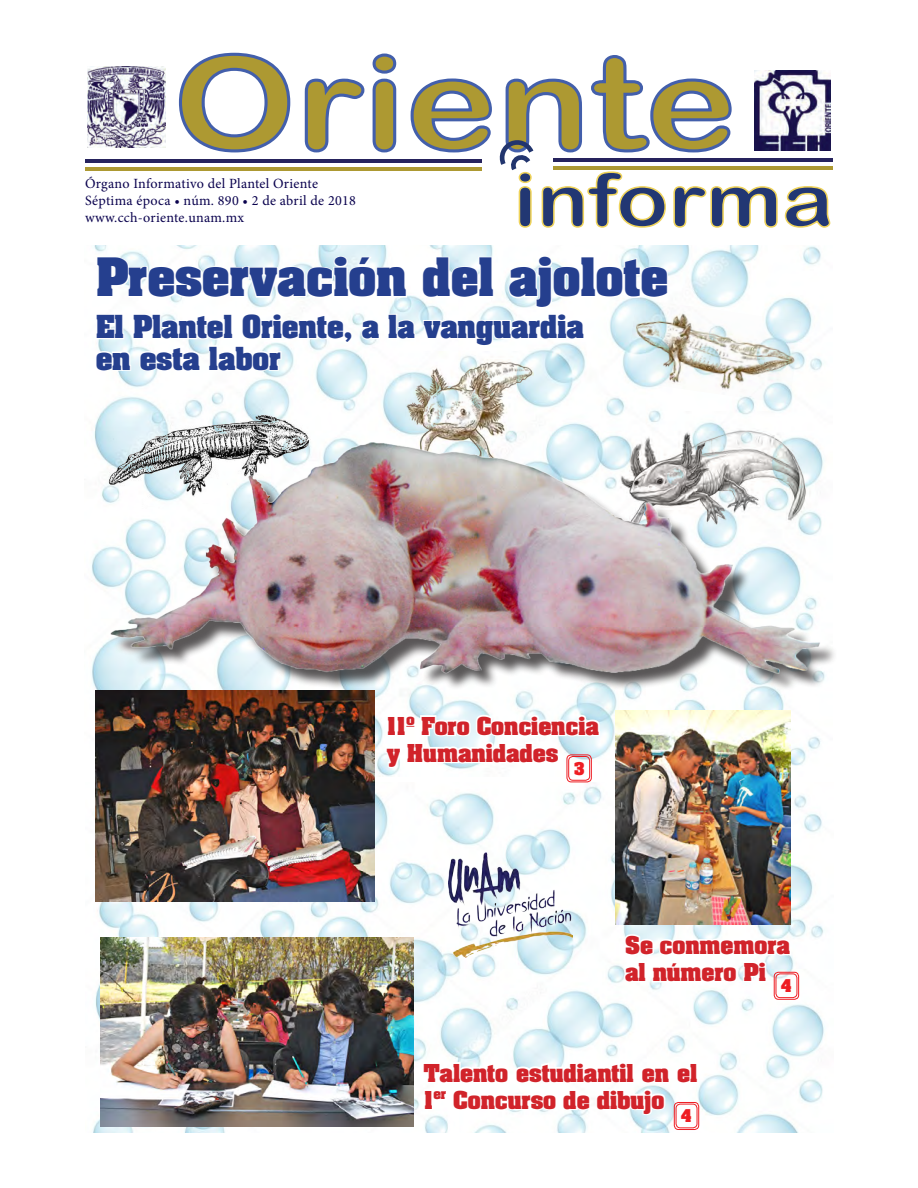
<style>
.page{position:relative;width:918px;height:1188px;background:#fff}
.page>*{position:absolute;margin:0;border:0;box-sizing:border-box;transform-origin:0 0}
.t1{font:130.5px "Arial Rounded MT Bold";color:#ad9932;scale:1.18 1}
.t2{font:73.95px "Arial Rounded MT Bold";color:#223773;scale:1.16 1}
.titular_pirmera_llam{font:700 45px "Aachen";color:#253f8e}
.titular_pirmera_llam-2{font:700 27px/31.5px "Aachen";color:#253f8e}
.llamadas_peques_OK{font:700 21px/27px "Aachen";color:#d1232a}
.pase{font:700 15px "Aachen";color:#ee1d23}
.t3{font:14.1px "Minion Pro";letter-spacing:.02em;color:#0a024e}
.llamadas_peques_OK-2{font:700 12.3px "Aachen";color:#d1232a}
</style>
<div class="page">
<svg style="left:178px;top:52px;width:113px;height:101px"></svg>
<svg style="left:304px;top:53px;width:93px;height:100px"></svg>
<img style="left:87px;top:66px;width:79px;height:82px">
<hr style="left:86px;top:159px;width:396px;height:4px;background:#26235d">
<hr style="left:85px;top:167px;width:397px;height:4px;background:#ad9932">
<hr style="left:553px;top:158px;width:280px;height:4px;background:#26235d">
<hr style="left:553px;top:166px;width:280px;height:4px;background:#ad9932">
<svg style="left:410px;top:55px;width:421px;height:173px"></svg>
<img style="left:92px;top:782px;width:733px;height:351px">
<img style="left:91px;top:246px;width:732px;height:530px">
<img style="left:101px;top:938px;width:313px;height:189px">
<img style="left:405px;top:388px;width:129px;height:55px">
<img style="left:590px;top:412px;width:233px;height:31px">
<img style="left:103px;top:388px;width:207px;height:140px">
<div style="left:114px;top:446px;width:724px;height:245px;background:#231f20;opacity:.75"></div>
<img style="left:108px;top:443px;width:715px;height:231px">
<img style="left:625px;top:299px;width:176px;height:105px">
<img style="left:616px;top:711px;width:175px;height:214px">
<svg style="left:94px;top:254px;width:576px;height:134px"></svg>
<svg style="left:621px;top:932px;width:172px;height:53px"></svg>
<svg style="left:421px;top:1059px;width:279px;height:74px"></svg>
<img style="left:96px;top:691px;width:278px;height:211px">
<svg style="left:384px;top:712px;width:218px;height:77px"></svg>
<div style="left:568px;top:756px;width:22px;height:25px;border:1px solid #ee1d23;border-radius:4px"></div>
<div style="left:567px;top:755px;width:25px;height:27px;border:1px solid #ee1d23;border-radius:4px"></div>
<div style="left:776px;top:974px;width:21px;height:24px;border:1px solid #ee1d23;border-radius:4px"></div>
<div style="left:774px;top:972px;width:25px;height:28px;border:1px solid #ee1d23;border-radius:4px"></div>
<div style="left:676px;top:1104px;width:21px;height:24px;border:1px solid #ee1d23;border-radius:4px"></div>
<div style="left:674px;top:1102px;width:25px;height:28px;border:1px solid #ee1d23;border-radius:4px"></div>
<img style="left:448px;top:852px;width:124px;height:105px">
<h1 class="t1" style="left:174px;top:26px;width:479px">Oriente</h1>
<h2 class="t2" style="left:514px;top:156px;width:277px">informa</h2>
<p class="t3" style="left:85px;top:174px;width:235px">Órgano Informativo del Plantel Oriente</p>
<p class="t3" style="left:85px;top:191px;width:272px">Séptima época • núm. 890 • 2 de abril de 2018</p>
<p class="t3" style="left:85px;top:208px;width:161px">www.cch-oriente.unam.mx</p>
<p class="titular_pirmera_llam" style="left:96px;top:243px;width:574px">Preservación del ajolote</p>
<p class="titular_pirmera_llam-2" style="left:96px;top:310px;width:490px">El Plantel Oriente, a la vanguardia en esta labor</p>
<p class="llamadas_peques_OK" style="left:387px;top:711px;width:214px">11º Foro Conciencia</p>
<p class="llamadas_peques_OK" style="left:387px;top:738px;width:173px">y Humanidades</p>
<p class="pase" style="left:574px;top:757px;width:12px">3</p>
<p class="llamadas_peques_OK" style="left:625px;top:931px;width:166px">Se conmemora</p>
<p class="llamadas_peques_OK" style="left:625px;top:958px;width:142px">al número Pi</p>
<p class="pase" style="left:781px;top:974px;width:12px">4</p>
<p class="llamadas_peques_OK" style="left:424px;top:1058px;width:275px">Talento estudiantil en el<br>1</p>
<p class="llamadas_peques_OK-2" style="left:433px;top:1084px;width:14px">er</p>
<p class="llamadas_peques_OK" style="left:453px;top:1085px;width:213px">Concurso de dibujo</p>
<p class="pase" style="left:681px;top:1105px;width:12px">4</p>
</div>
